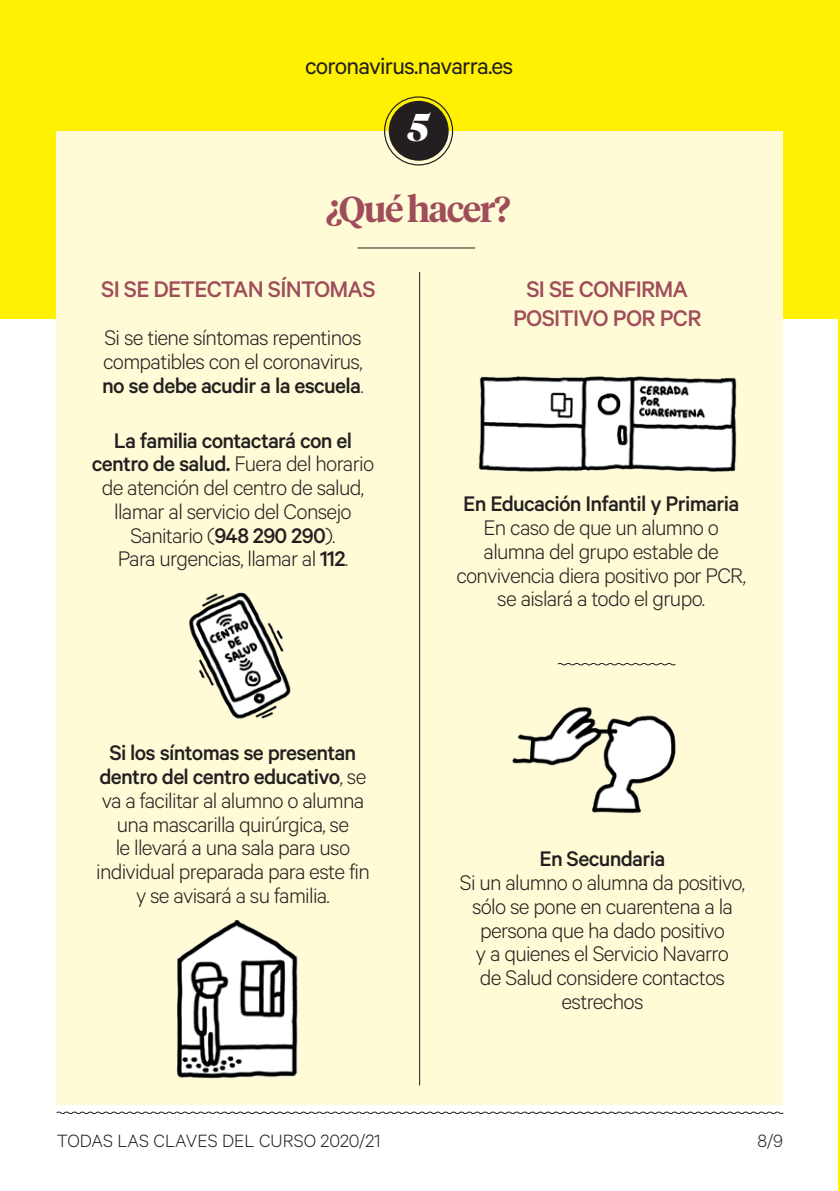
<style>
.page{position:relative;width:840px;height:1191px;background:#fff}
.page>*{position:absolute;margin:0;border:0;box-sizing:border-box;transform-origin:0 0}
.t1{font:italic 900 38.6px "Tiempos Fine";color:#fff}
.t2{font:600 36px "Tiempos Headline";letter-spacing:-.04em;color:#a04d5b}
.t3{font:26px "Calibre";letter-spacing:-.03em;color:#231f20}
.t4{font:500 25.4px/28.8px "Calibre";letter-spacing:-.03em;color:#a04d5b;text-align:center}
.t5{font:300 23.8px/23.8px "Calibre";letter-spacing:-.03em;color:#231f20;text-align:center}
.t6{font:500 23.8px "Calibre";letter-spacing:-.03em;color:#231f20}
.t7{font:300 20px "Calibre";color:#231f20}
.s1{font-weight:500}
</style>
<div class="page">
<div style="left:0;top:0;width:839px;height:318px;background:#fff101"></div>
<div style="left:57px;top:131px;width:725px;height:973px;background:#fffbd6"></div>
<hr style="left:419px;top:272px;width:1px;height:813px;background:#231f20">
<div style="left:388px;top:101px;width:60px;height:60px;background:#231f20;border-radius:50%"></div>
<div style="left:384px;top:96px;width:69px;height:69px;border:1px solid #231f20;border-radius:50%"></div>
<hr style="left:357px;top:248px;width:118px;height:1px;background:#231f20">
<svg style="left:56px;top:1111px;width:727px;height:3px"></svg>
<img style="left:478px;top:376px;width:259px;height:96px">
<svg style="left:557px;top:663px;width:118px;height:3px"></svg>
<img style="left:512px;top:707px;width:164px;height:107px">
<img style="left:189px;top:592px;width:102px;height:127px">
<img style="left:177px;top:919px;width:121px;height:160px">
<hr style="left:838px;top:0;width:1px;height:1191px;background:#fff101">
<p class="t3" style="left:305px;top:50px;width:210px">coronavirus.navarra.es</p>
<h1 class="t1" style="left:407px;top:104px;width:23px">5</h1>
<h2 class="t2" style="left:325px;top:185px;width:186px">¿Qué hacer?</h2>
<p class="t4" style="left:101px;top:274px;width:276px">SI SE DETECTAN SÍNTOMAS</p>
<p class="t5" style="left:102px;top:325px;width:263px;text-align:justify">Si se tiene síntomas repentinos compatibles con el coronavirus, <span class="s1">no se debe acudir a la escuela</span>.</p>
<p class="t5" style="left:92px;top:427px;width:284px"><span class="s1">La familia contactará con el centro de salud.</span> Fuera del horario de atención del centro de salud, llamar al servicio del Consejo<br>Sanitario (<span class="s1">948 290 290</span>).<br>Para urgencias, llamar al <span class="s1">112</span>.</p>
<p class="t5" style="left:96px;top:740px;width:275px"><span class="s1">Si los síntomas se presentan dentro del centro educativo</span>, se va a facilitar al alumno o alumna una mascarilla quirúrgica, se<br>le llevará a una sala para uso individual preparada para este fin y se avisará a su familia.</p>
<p class="t4" style="left:513px;top:274px;width:190px">SI SE CONFIRMA<br>POSITIVO POR PCR</p>
<p class="t6" style="left:463px;top:490px;width:277px">En Educación Infantil y Primaria</p>
<p class="t5" style="left:456px;top:514px;width:291px">En caso de que un alumno o alumna del grupo estable de convivencia diera positivo por PCR, se aislará a todo el grupo.</p>
<p class="t6" style="left:539px;top:845px;width:127px">En Secundaria</p>
<p class="t5" style="left:459px;top:869px;width:286px">Si un alumno o alumna da positivo, sólo se pone en cuarentena a la persona que ha dado positivo<br>y a quienes el Servicio Navarro<br>de Salud considere contactos estrechos</p>
<p class="t7" style="left:57px;top:1129px;width:325px">TODAS LAS CLAVES DEL CURSO 2020/21</p>
<p class="t7" style="left:757px;top:1129px;width:27px">8/9</p>
</div>
